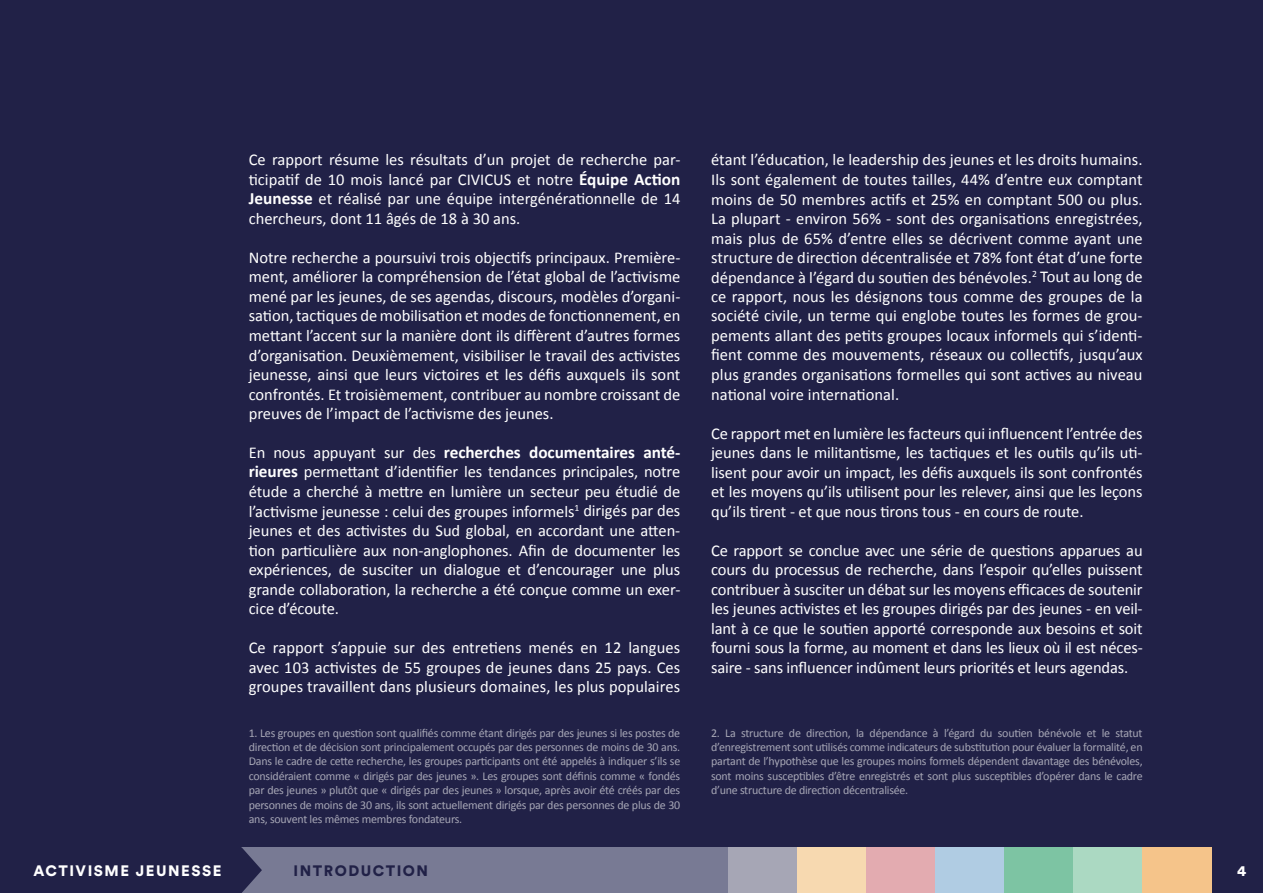
<style>
.page{position:relative;width:1263px;height:893px;background:#212147}
.page>*{position:absolute;margin:0;border:0;box-sizing:border-box;transform-origin:0 0}
.t1{font:700 17.25px "Calibri";letter-spacing:-.005em;color:#fff}
.t2{font:16.5px/19.5px "Calibri";letter-spacing:-.005em;color:#fff;text-align:justify}
.t3{font:900 15px "Circular Std";letter-spacing:.1em;color:#fff}
.t4{font:900 15px "Circular Std";letter-spacing:.1em;color:#212147}
.t5{font:12px/14.4px "Calibri";letter-spacing:-.02em;color:#a6a6b5;text-align:justify}
.s1{font-weight:700;font-size:17.25px}
.s2{font-weight:400;font-size:16.5px}
</style>
<div class="page">
<div style="left:241px;top:847px;width:490px;height:46px;background:#787a94"></div>
<svg style="left:241px;top:847px;width:21px;height:46px"></svg>
<div style="left:729px;top:847px;width:69px;height:46px;background:#a6a6b5"></div>
<div style="left:798px;top:847px;width:69px;height:46px;background:#f7d9b0"></div>
<div style="left:867px;top:847px;width:69px;height:46px;background:#e3abb0"></div>
<div style="left:936px;top:847px;width:69px;height:46px;background:#b0cce3"></div>
<div style="left:1005px;top:847px;width:69px;height:46px;background:#7dc4a3"></div>
<div style="left:1074px;top:847px;width:69px;height:46px;background:#abd9c2"></div>
<div style="left:1143px;top:847px;width:69px;height:46px;background:#f5c48a"></div>
<p class="t2" style="left:249px;top:150px;width:433px">Ce rapport résume les résultats d’un projet de recherche par&shy;ticipatif de 10 mois lancé par CIVICUS et notre <span class="s1">Équipe Action Jeunesse</span> et réalisé par une équipe intergénérationnelle de 14 chercheurs, dont 11 âgés de 18 à 30 ans.</p>
<p class="t2" style="left:249px;top:248px;width:433px">Notre recherche a poursuivi trois objectifs principaux. Première&shy;ment, améliorer la compréhension de l’état global de l’activisme mené par les jeunes, de ses agendas, discours, modèles d’organi&shy;sation, tactiques de mobilisation et modes de fonctionnement, en mettant l’accent sur la manière dont ils diffèrent d’autres formes d’organisation. Deuxièmement, visibiliser le travail des activistes jeunesse, ainsi que leurs victoires et les défis auxquels ils sont confrontés. Et troisièmement, contribuer au nombre croissant de preuves de l’impact de l’activisme des jeunes.</p>
<p class="t1" style="left:249px;top:441px;width:433px"><span class="s2">En nous appuyant sur des</span> recherches documentaires anté-</p>
<p class="t2" style="left:249px;top:462px;width:433px"><span class="s1">rieures</span> permettant d’identifier les tendances principales, notre étude a cherché à mettre en lumière un secteur peu étudié de l’activisme jeunesse : celui des groupes informels<sup>1</sup> dirigés par des jeunes et des activistes du Sud global, en accordant une atten&shy;tion particulière aux non-anglophones. Afin de documenter les expériences, de susciter un dialogue et d’encourager une plus grande collaboration, la recherche a été conçue comme un exer&shy;cice d’écoute.</p>
<p class="t2" style="left:249px;top:638px;width:433px">Ce rapport s’appuie sur des entretiens menés en 12 langues avec 103 activistes de 55 groupes de jeunes dans 25 pays. Ces groupes travaillent dans plusieurs domaines, les plus populaires</p>
<p class="t2" style="left:711px;top:150px;width:433px">étant l’éducation, le leadership des jeunes et les droits humains.<br>Ils sont également de toutes tailles, 44% d’entre eux comptant moins de 50 membres actifs et 25% en comptant 500 ou plus.<br>La plupart - environ 56% - sont des organisations enregistrées, mais plus de 65% d’entre elles se décrivent comme ayant une structure de direction décentralisée et 78% font état d’une forte dépendance à l’égard du soutien des bénévoles.<sup>2</sup> Tout au long de ce rapport, nous les désignons tous comme des groupes de la société civile, un terme qui englobe toutes les formes de grou&shy;pements allant des petits groupes locaux informels qui s’identi&shy;fient comme des mouvements, réseaux ou collectifs, jusqu’aux plus grandes organisations formelles qui sont actives au niveau national voire international.</p>
<p class="t2" style="left:711px;top:423px;width:433px">Ce rapport met en lumière les facteurs qui influencent l’entrée des jeunes dans le militantisme, les tactiques et les outils qu’ils uti&shy;lisent pour avoir un impact, les défis auxquels ils sont confrontés et les moyens qu’ils utilisent pour les relever, ainsi que les leçons qu’ils tirent - et que nous tirons tous - en cours de route.</p>
<p class="t2" style="left:711px;top:540px;width:433px">Ce rapport se conclue avec une série de questions apparues au cours du processus de recherche, dans l’espoir qu’elles puissent contribuer à susciter un débat sur les moyens efficaces de soutenir les jeunes activistes et les groupes dirigés par des jeunes - en veil&shy;lant à ce que le soutien apporté corresponde aux besoins et soit fourni sous la forme, au moment et dans les lieux où il est néces&shy;saire - sans influencer indûment leurs priorités et leurs agendas.</p>
<p class="t5" style="left:249px;top:725px;width:433px">1. Les groupes en question sont qualifiés comme étant dirigés par des jeunes si les postes de direction et de décision sont principalement occupés par des personnes de moins de 30 ans.<br>Dans le cadre de cette recherche, les groupes participants ont été appelés à indiquer s’ils se considéraient comme « dirigés par des jeunes ». Les groupes sont définis comme « fondés par des jeunes » plutôt que « dirigés par des jeunes » lorsque, après avoir été créés par des personnes de moins de 30 ans, ils sont actuellement dirigés par des personnes de plus de 30 ans, souvent les mêmes membres fondateurs.</p>
<p class="t5" style="left:711px;top:725px;width:433px">2. La structure de direction, la dépendance à l’égard du soutien bénévole et le statut d’enregistrement sont utilisés comme indicateurs de substitution pour évaluer la formalité, en partant de l’hypothèse que les groupes moins formels dépendent davantage des bénévoles, sont moins susceptibles d’être enregistrés et sont plus susceptibles d’opérer dans le cadre d’une structure de direction décentralisée.</p>
<p class="t3" style="left:34px;top:861px;width:189px">ACTIVISME JEUNESSE</p>
<p class="t4" style="left:294px;top:861px;width:136px">INTRODUCTION</p>
<p class="t3" style="left:1237px;top:861px;width:11px">4</p>
</div>
